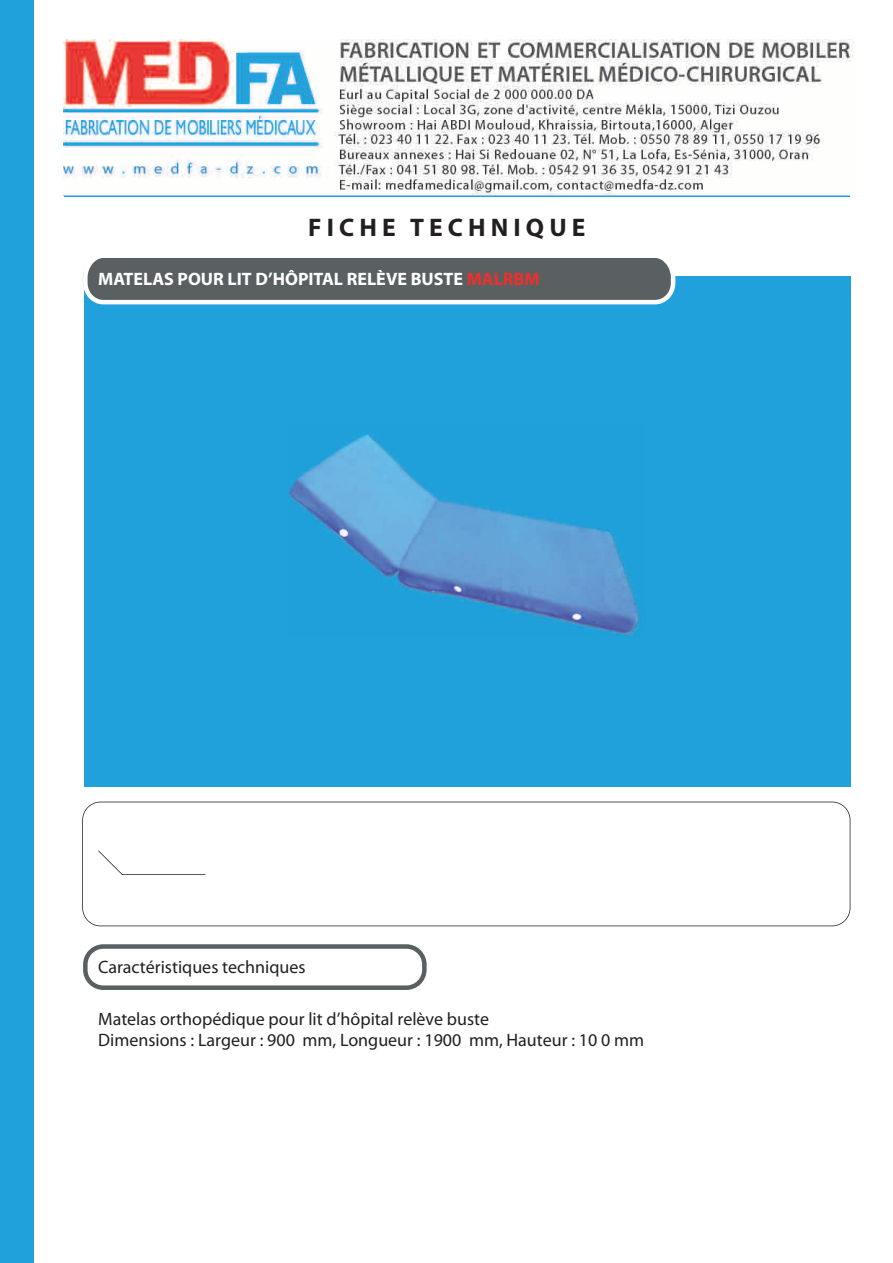
<style>
.page{position:relative;width:893px;height:1263px;background:#fff}
.page>*{position:absolute;margin:0;border:0;box-sizing:border-box;transform-origin:0 0}
.t1{font:700 25.5px "Myriad Pro";letter-spacing:.2em;color:#231f20}
.t2{font:18px/21.6px "Myriad Pro";color:#231f20}
.t3{font:700 18px "Myriad Pro";color:#fff}
.s1{color:#ee2f2a}
</style>
<div class="page">
<div style="left:0;top:0;width:33px;height:1263px;background:#20a1db"></div>
<hr style="left:64px;top:196px;width:786px;height:1px;background:#20a1db">
<div style="left:84px;top:276px;width:766px;height:511px;background:#20a1db"></div>
<svg style="left:83px;top:258px;width:592px;height:46px;background:#6b7173"></svg>
<svg style="left:83px;top:944px;width:344px;height:46px"></svg>
<svg style="left:82px;top:802px;width:768px;height:124px"></svg>
<img style="left:64px;top:39px;width:789px;height:157px">
<img style="left:289px;top:434px;width:352px;height:203px">
<svg style="left:98px;top:850px;width:107px;height:25px"></svg>
<h1 class="t1" style="left:308px;top:210px;width:279px">FICHE TECHNIQUE</h1>
<p class="t3" style="left:98px;top:267px;width:443px">MATELAS POUR LIT D’HÔPITAL RELÈVE BUSTE <span class="s1">MALRBM</span></p>
<p class="t2" style="left:98px;top:955px;width:209px">Caractéristiques techniques</p>
<p class="t2" style="left:98px;top:1007px;width:548px">Matelas orthopédique pour lit d’hôpital relève buste<br>Dimensions : Largeur : 900 mm, Longueur : 1900 mm, Hauteur : 10 0 mm</p>
</div>
